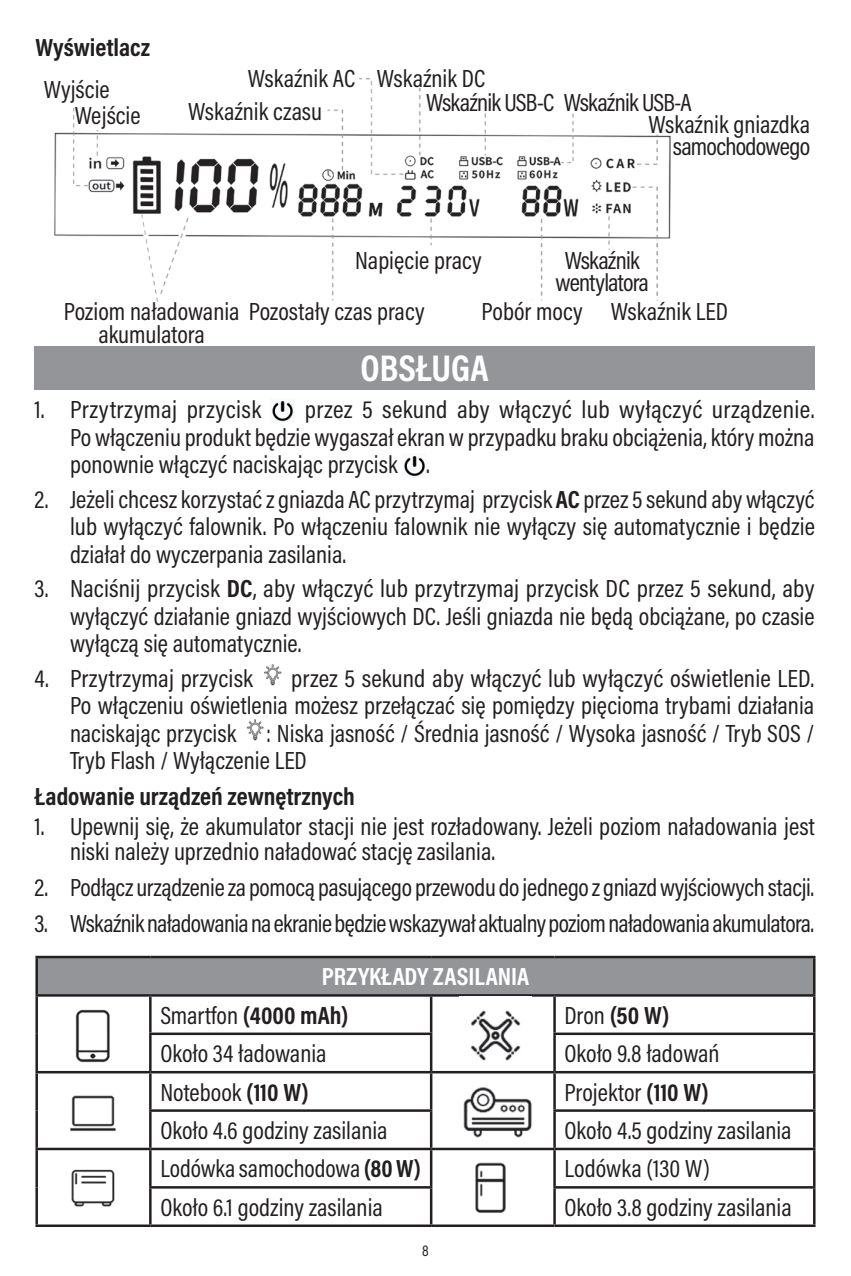
<style>
.page{position:relative;width:851px;height:1276px;background:#fff}
.page>*{position:absolute;margin:0;border:0;box-sizing:border-box;transform-origin:0 0}
.naglowek{font:700 37.5px "Acumin Pro Cond";color:#fff}
.txt02_mały{font:25px/27.5px "Acumin Pro Cond";color:#231f20;text-align:justify}
.txt02_mały-2{font:25px "Acumin Pro Cond";letter-spacing:-.025em;color:#231f20}
.txt02_mały-3{font:25px/22.5px "Acumin Pro Cond";letter-spacing:-.03em;color:#231f20;text-align:center}
.txt02_mały-4{font:700 25px "Acumin Pro Cond";color:#231f20}
.Należy01{font:700 25px "Acumin Pro Cond";color:#231f20}
.txt02_mały-5{font:700 25px "Acumin Pro Cond";color:#fff}
.t1{font:15.75px "Acumin Pro Cond";color:#231f20}
.s1{font-weight:700}
.s2{font-weight:400}
</style>
<div class="page">
<img style="left:34px;top:78px;width:637px;height:279px">
<div style="left:35px;top:346px;width:779px;height:44px;background:#939598"></div>
<img style="left:272px;top:401px;width:22px;height:21px">
<img style="left:404px;top:456px;width:22px;height:21px">
<img style="left:264px;top:664px;width:18px;height:22px">
<img style="left:246px;top:719px;width:18px;height:22px">
<div style="left:37px;top:957px;width:777px;height:38px;background:#939598"></div>
<hr style="left:35px;top:955px;width:115px;height:3px;background:#231f20">
<hr style="left:35px;top:958px;width:3px;height:36px;background:#231f20">
<hr style="left:150px;top:955px;width:281px;height:3px;background:#231f20">
<hr style="left:431px;top:955px;width:123px;height:3px;background:#231f20">
<hr style="left:554px;top:955px;width:261px;height:3px;background:#231f20">
<hr style="left:812px;top:958px;width:3px;height:36px;background:#231f20">
<hr style="left:35px;top:994px;width:115px;height:2px;background:#231f20">
<hr style="left:35px;top:996px;width:3px;height:37px;background:#231f20">
<hr style="left:150px;top:994px;width:281px;height:2px;background:#231f20">
<hr style="left:149px;top:996px;width:2px;height:36px;background:#231f20">
<hr style="left:431px;top:994px;width:123px;height:2px;background:#231f20">
<hr style="left:430px;top:996px;width:2px;height:36px;background:#231f20">
<hr style="left:554px;top:994px;width:261px;height:2px;background:#231f20">
<hr style="left:553px;top:996px;width:2px;height:36px;background:#231f20">
<hr style="left:812px;top:996px;width:3px;height:36px;background:#231f20">
<hr style="left:35px;top:1033px;width:3px;height:38px;background:#231f20">
<hr style="left:149px;top:1032px;width:283px;height:3px;background:#231f20">
<hr style="left:149px;top:1035px;width:2px;height:36px;background:#231f20">
<hr style="left:430px;top:1035px;width:2px;height:36px;background:#231f20">
<hr style="left:553px;top:1032px;width:262px;height:3px;background:#231f20">
<hr style="left:553px;top:1035px;width:2px;height:36px;background:#231f20">
<hr style="left:812px;top:1035px;width:3px;height:36px;background:#231f20">
<hr style="left:35px;top:1071px;width:115px;height:2px;background:#231f20">
<hr style="left:35px;top:1073px;width:3px;height:37px;background:#231f20">
<hr style="left:150px;top:1071px;width:281px;height:2px;background:#231f20">
<hr style="left:149px;top:1073px;width:2px;height:36px;background:#231f20">
<hr style="left:431px;top:1071px;width:123px;height:2px;background:#231f20">
<hr style="left:430px;top:1073px;width:2px;height:36px;background:#231f20">
<hr style="left:554px;top:1071px;width:261px;height:2px;background:#231f20">
<hr style="left:553px;top:1073px;width:2px;height:36px;background:#231f20">
<hr style="left:812px;top:1073px;width:3px;height:36px;background:#231f20">
<hr style="left:35px;top:1110px;width:3px;height:37px;background:#231f20">
<hr style="left:149px;top:1109px;width:283px;height:2px;background:#231f20">
<hr style="left:149px;top:1111px;width:2px;height:36px;background:#231f20">
<hr style="left:430px;top:1111px;width:2px;height:36px;background:#231f20">
<hr style="left:553px;top:1109px;width:262px;height:2px;background:#231f20">
<hr style="left:553px;top:1111px;width:2px;height:36px;background:#231f20">
<hr style="left:812px;top:1111px;width:3px;height:36px;background:#231f20">
<hr style="left:35px;top:1147px;width:115px;height:3px;background:#231f20">
<hr style="left:35px;top:1150px;width:3px;height:37px;background:#231f20">
<hr style="left:150px;top:1147px;width:281px;height:3px;background:#231f20">
<hr style="left:149px;top:1150px;width:2px;height:36px;background:#231f20">
<hr style="left:431px;top:1147px;width:123px;height:3px;background:#231f20">
<hr style="left:430px;top:1150px;width:2px;height:36px;background:#231f20">
<hr style="left:554px;top:1147px;width:261px;height:3px;background:#231f20">
<hr style="left:553px;top:1150px;width:2px;height:36px;background:#231f20">
<hr style="left:812px;top:1150px;width:3px;height:36px;background:#231f20">
<hr style="left:35px;top:1187px;width:3px;height:37px;background:#231f20">
<hr style="left:149px;top:1186px;width:283px;height:2px;background:#231f20">
<hr style="left:149px;top:1188px;width:2px;height:36px;background:#231f20">
<hr style="left:430px;top:1188px;width:2px;height:36px;background:#231f20">
<hr style="left:553px;top:1186px;width:262px;height:2px;background:#231f20">
<hr style="left:553px;top:1188px;width:2px;height:36px;background:#231f20">
<hr style="left:812px;top:1188px;width:3px;height:36px;background:#231f20">
<hr style="left:35px;top:1224px;width:115px;height:3px;background:#231f20">
<hr style="left:150px;top:1224px;width:281px;height:3px;background:#231f20">
<hr style="left:431px;top:1224px;width:123px;height:3px;background:#231f20">
<hr style="left:554px;top:1224px;width:261px;height:3px;background:#231f20">
<img style="left:75px;top:1009px;width:35px;height:54px">
<img style="left:70px;top:1095px;width:46px;height:36px">
<img style="left:71px;top:1169px;width:44px;height:38px">
<img style="left:470px;top:1010px;width:51px;height:51px">
<img style="left:463px;top:1087px;width:69px;height:51px">
<img style="left:475px;top:1162px;width:31px;height:51px">
<div style="left:44px;top:80px;width:66px;height:27px;background:#fff"></div>
<div style="left:75px;top:105px;width:66px;height:25px;background:#fff"></div>
<div style="left:188px;top:101px;width:134px;height:19px;background:#fff"></div>
<div style="left:62px;top:302px;width:179px;height:41px;background:#fff"></div>
<div style="left:249px;top:302px;width:175px;height:18px;background:#fff"></div>
<div style="left:355px;top:250px;width:126px;height:19px;background:#fff"></div>
<div style="left:481px;top:302px;width:101px;height:18px;background:#fff"></div>
<div style="left:611px;top:302px;width:116px;height:18px;background:#fff"></div>
<div style="left:551px;top:250px;width:101px;height:41px;background:#fff"></div>
<div style="left:248px;top:69px;width:107px;height:18px;background:#fff"></div>
<div style="left:377px;top:69px;width:108px;height:18px;background:#fff"></div>
<div style="left:426px;top:92px;width:128px;height:19px;background:#fff"></div>
<div style="left:563px;top:92px;width:129px;height:19px;background:#fff"></div>
<p class="txt02_mały-4" style="left:35px;top:30px;width:116px">Wyświetlacz</p>
<p class="txt02_mały" style="left:248px;top:65px;width:109px">Wskaźnik AC</p>
<p class="txt02_mały" style="left:377px;top:65px;width:110px">Wskaźnik DC</p>
<p class="txt02_mały-3" style="left:426px;top:90px;width:267px">Wskaźnik USB-C Wskaźnik USB-A</p>
<p class="txt02_mały" style="left:648px;top:110px;width:163px">Wskaźnik gniazdka</p>
<p class="txt02_mały-3" style="left:672px;top:134px;width:139px">samochodowego</p>
<p class="txt02_mały" style="left:44px;top:75px;width:67px">Wyjście</p>
<p class="txt02_mały" style="left:75px;top:101px;width:67px">Wejście</p>
<p class="txt02_mały" style="left:188px;top:97px;width:135px">Wskaźnik czasu</p>
<p class="txt02_mały" style="left:355px;top:246px;width:128px">Napięcie pracy</p>
<p class="txt02_mały-3" style="left:555px;top:248px;width:95px">Wskaźnik wentylatora</p>
<p class="txt02_mały" style="left:98px;top:300px;width:327px;line-height:22.5px;text-indent:-35px">Poziom naładowania Pozostały czas pracy akumulatora</p>
<p class="txt02_mały" style="left:481px;top:297px;width:103px">Pobór mocy</p>
<p class="txt02_mały" style="left:611px;top:297px;width:118px">Wskaźnik LED</p>
<p class="naglowek" style="left:360px;top:344px;width:130px">OBSŁUGA</p>
<p class="txt02_mały" style="left:70px;top:395px;width:746px;text-indent:235px">przez 5 sekund aby włączyć lub wyłączyć urządzenie.<br>Po włączeniu produkt będzie wygaszał ekran w przypadku braku obciążenia, który można ponownie włączyć naciskając przycisk .</p>
<p class="txt02_mały" style="left:70px;top:485px;width:746px;text-indent:-35px">2. Jeżeli chcesz korzystać z gniazda AC przytrzymaj przycisk <span class="s1">AC</span> przez 5 sekund aby włączyć lub wyłączyć falownik. Po włączeniu falownik nie wyłączy się automatycznie i będzie działał do wyczerpania zasilania.</p>
<p class="txt02_mały" style="left:70px;top:574px;width:746px;text-indent:-35px">3. Naciśnij przycisk <span class="s1">DC</span>, aby włączyć lub przytrzymaj przycisk DC przez 5 sekund, aby wyłączyć działanie gniazd wyjściowych DC. Jeśli gniazda nie będą obciążane, po czasie wyłączą się automatycznie.</p>
<p class="txt02_mały" style="left:35px;top:664px;width:220px">4. Przytrzymaj przycisk</p>
<p class="txt02_mały" style="left:35px;top:395px;width:228px">1. Przytrzymaj przycisk</p>
<p class="txt02_mały" style="left:70px;top:664px;width:745px;text-indent:221px">przez 5 sekund aby włączyć lub wyłączyć oświetlenie LED.<br>Po włączeniu oświetlenia możesz przełączać się pomiędzy pięcioma trybami działania naciskając przycisk : Niska jasność / Średnia jasność / Wysoka jasność / Tryb SOS / Tryb Flash / Wyłączenie LED</p>
<p class="Należy01" style="left:35px;top:780px;width:322px">Ładowanie urządzeń zewnętrznych</p>
<p class="txt02_mały" style="left:70px;top:813px;width:746px;line-height:25px;text-indent:-35px">1. Upewnij się, że akumulator stacji nie jest rozładowany. Jeżeli poziom naładowania jest niski należy uprzednio naładować stację zasilania.</p>
<p class="txt02_mały" style="left:35px;top:873px;width:781px">2. Podłącz urządzenie za pomocą pasującego przewodu do jednego z gniazd wyjściowych stacji.</p>
<p class="txt02_mały-2" style="left:35px;top:907px;width:781px">3. Wskaźnik naładowania na ekranie będzie wskazywał aktualny poziom naładowania akumulatora.</p>
<p class="txt02_mały-5" style="left:322px;top:960px;width:209px">PRZYKŁADY ZASILANIA</p>
<p class="txt02_mały-4" style="left:160px;top:998px;width:190px"><span class="s2">Smartfon</span> (4000 mAh)</p>
<p class="txt02_mały-4" style="left:564px;top:998px;width:107px"><span class="s2">Dron</span> (50 W)</p>
<p class="txt02_mały" style="left:160px;top:1039px;width:168px">Około 34 ładowania</p>
<p class="txt02_mały" style="left:564px;top:1039px;width:156px">Około 9.8 ładowań</p>
<p class="txt02_mały" style="left:160px;top:1077px;width:150px">Notebook <span class="s1">(110 W)</span></p>
<p class="txt02_mały" style="left:564px;top:1077px;width:146px">Projektor <span class="s1">(110 W)</span></p>
<p class="txt02_mały" style="left:160px;top:1116px;width:229px">Około 4.6 godziny zasilania</p>
<p class="txt02_mały" style="left:564px;top:1116px;width:228px">Około 4.5 godziny zasilania</p>
<p class="txt02_mały" style="left:160px;top:1154px;width:262px">Lodówka samochodowa <span class="s1">(80 W)</span></p>
<p class="txt02_mały" style="left:564px;top:1154px;width:147px">Lodówka (130 W)</p>
<p class="txt02_mały" style="left:160px;top:1193px;width:224px">Około 6.1 godziny zasilania</p>
<p class="txt02_mały" style="left:564px;top:1193px;width:229px">Około 3.8 godziny zasilania</p>
<p class="t1" style="left:422px;top:1240px;width:8px">8</p>
</div>
